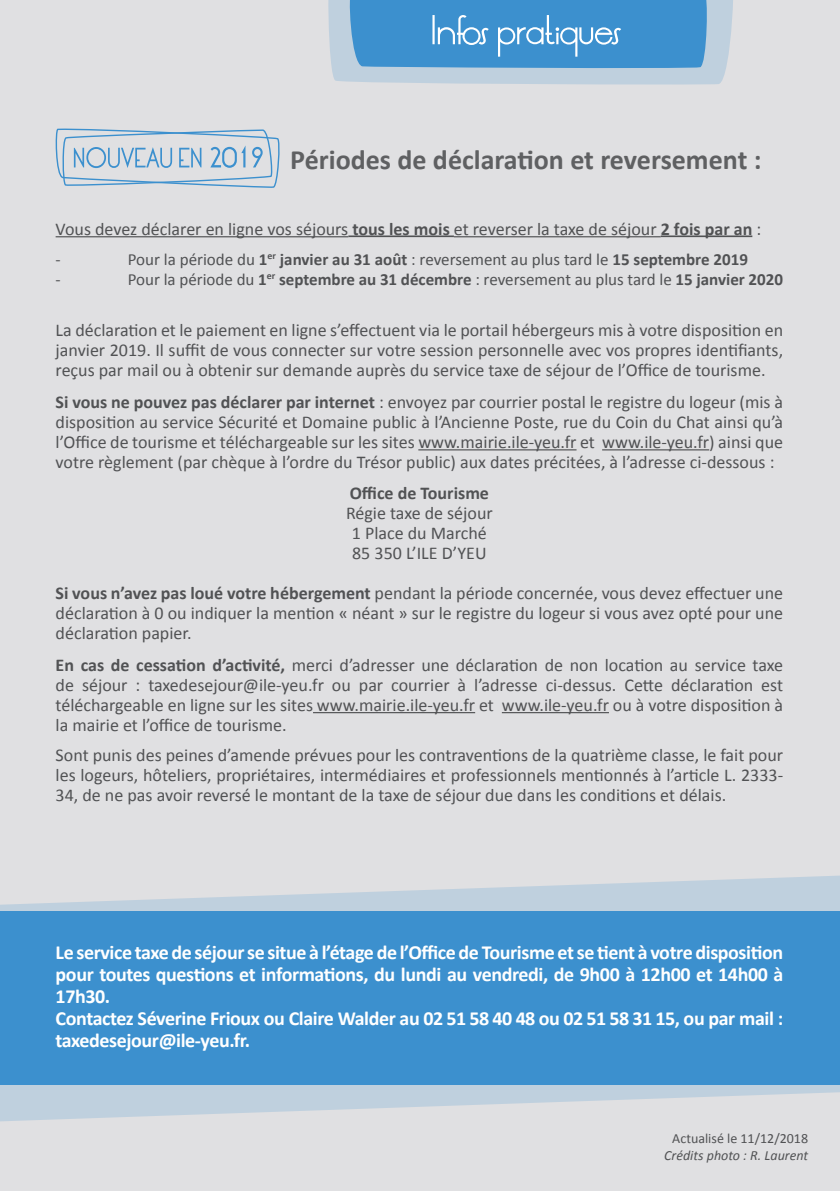
<style>
.page{position:relative;width:840px;height:1191px;background:#fff}
.page>*{position:absolute;margin:0;border:0;box-sizing:border-box;transform-origin:0 0}
.t1{font:700 28px "Calibri";color:#5f6062}
.t2{font:700 20px/22px "Calibri";letter-spacing:-.02em;color:#fff}
.t3{font:18px/20px "Calibri";color:#515254;text-align:justify}
.t4{font:700 18px "Calibri";color:#515254}
.t5{font:17px "Calibri";color:#515254}
.t6{font:italic 14px "Calibri";color:#515254}
.t7{font:14px "Calibri";color:#515254}
.s1{font-weight:700}
</style>
<div class="page">
<div style="left:0;top:0;width:839px;height:1191px;background:#dbdcde"></div>
<svg style="left:0;top:876px;width:839px;height:245px;fill:#bfd0de"></svg>
<div style="left:0;top:910px;width:838px;height:174px;background:#3c90ce"></div>
<hr style="left:56px;top:236px;width:292px;height:1px;background:#515254">
<hr style="left:348px;top:235px;width:105px;height:2px;background:#515254">
<hr style="left:453px;top:236px;width:207px;height:1px;background:#515254">
<hr style="left:660px;top:235px;width:92px;height:2px;background:#515254">
<hr style="left:418px;top:449px;width:158px;height:1px;background:#515254">
<hr style="left:601px;top:449px;width:107px;height:1px;background:#515254">
<hr style="left:313px;top:712px;width:162px;height:1px;background:#515254">
<hr style="left:501px;top:712px;width:107px;height:1px;background:#515254">
<svg style="left:55px;top:128px;width:225px;height:60px"></svg>
<svg style="left:328px;top:0;width:405px;height:85px;background:#6ca8d4"></svg>
<h1 class="t1" style="left:290px;top:141px;width:472px">Périodes de déclaration et reversement :</h1>
<p class="t3" style="left:56px;top:219px;width:706px">Vous devez déclarer en ligne vos séjours <span class="s1">tous les mois</span> et reverser la taxe de séjour <span class="s1">2 fois par an</span> :</p>
<p class="t5" style="left:56px;top:249px;width:7px">-</p>
<p class="t5" style="left:128px;top:249px;width:621px">Pour la période du <span class="s1">1</span><sup>er</sup> <span class="s1">janvier au 31 août</span> : reversement au plus tard le <span class="s1">15 septembre 2019</span></p>
<p class="t5" style="left:56px;top:269px;width:7px">-</p>
<p class="t5" style="left:128px;top:269px;width:656px">Pour la période du <span class="s1">1</span><sup>er</sup> <span class="s1">septembre au 31 décembre</span> : reversement au plus tard le <span class="s1">15 janvier 2020</span></p>
<p class="t3" style="left:56px;top:320px;width:728px">La déclaration et le paiement en ligne s’effectuent via le portail hébergeurs mis à votre disposition en janvier 2019. Il suffit de vous connecter sur votre session personnelle avec vos propres identifiants, reçus par mail ou à obtenir sur demande auprès du service taxe de séjour de l’Office de tourisme.</p>
<p class="t3" style="left:56px;top:392px;width:728px"><span class="s1">Si vous ne pouvez pas déclarer par internet</span> : envoyez par courrier postal le registre du logeur (mis à disposition au service Sécurité et Domaine public à l’Ancienne Poste, rue du Coin du Chat ainsi qu’à l’Office de tourisme et téléchargeable sur les sites www.mairie.ile-yeu.fr et www.ile-yeu.fr) ainsi que votre règlement (par chèque à l’ordre du Trésor public) aux dates précitées, à l’adresse ci-dessous :</p>
<p class="t4" style="left:349px;top:482px;width:141px">Office de Tourisme</p>
<p class="t3" style="left:346px;top:503px;width:148px;text-align:center">Régie taxe de séjour<br>1 Place du Marché<br>85 350 L’ILE D’YEU</p>
<p class="t3" style="left:56px;top:583px;width:728px"><span class="s1">Si vous n’avez pas loué votre hébergement</span> pendant la période concernée, vous devez effectuer une déclaration à 0 ou indiquer la mention « néant » sur le registre du logeur si vous avez opté pour une déclaration papier.</p>
<p class="t3" style="left:56px;top:654px;width:728px"><span class="s1">En cas de cessation d’activité,</span> merci d’adresser une déclaration de non location au service taxe de séjour : taxedesejour@ile-yeu.fr ou par courrier à l’adresse ci-dessus. Cette déclaration est téléchargeable en ligne sur les sites www.mairie.ile-yeu.fr et www.ile-yeu.fr ou à votre disposition à la mairie et l’office de tourisme.</p>
<p class="t3" style="left:56px;top:745px;width:728px">Sont punis des peines d’amende prévues pour les contraventions de la quatrième classe, le fait pour les logeurs, hôteliers, propriétaires, intermédiaires et professionnels mentionnés à l’article L. 2333- 34, de ne pas avoir reversé le montant de la taxe de séjour due dans les conditions et délais.</p>
<p class="t2" style="left:56px;top:941px;width:728px">Le service taxe de séjour se situe à l’étage de l’Office de Tourisme et se tient à votre disposition pour toutes questions et informations, du lundi au vendredi, de 9h00 à 12h00 et 14h00 à 17h30.<br>Contactez Séverine Frioux ou Claire Walder au 02 51 58 40 48 ou 02 51 58 31 15, ou par mail : taxedesejour@ile-yeu.fr.</p>
<p class="t7" style="left:672px;top:1129px;width:137px">Actualisé le 11/12/2018</p>
<p class="t6" style="left:664px;top:1145px;width:145px">Crédits photo : R. Laurent</p>
</div>
